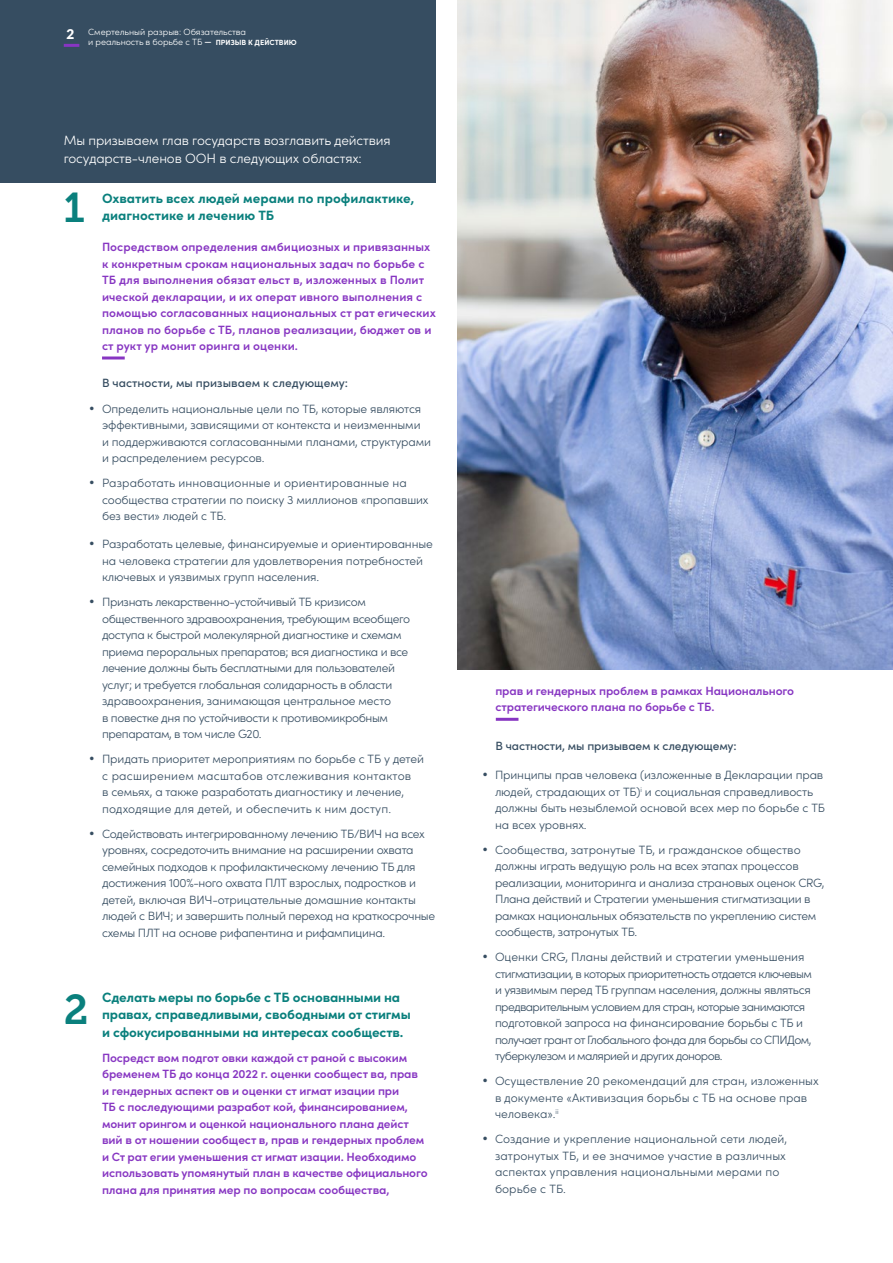
<style>
.page{position:relative;width:893px;height:1263px;background:#fff}
.page>*{position:absolute;margin:0;border:0;box-sizing:border-box;transform-origin:0 0}
.t1{font:41.55px "Museo Slab 700";color:#0a807d}
.t2{font:700 13.5px/16.5px "Sofia Pro";letter-spacing:-.01em;color:#0a807d}
.t3{font:300 13.5px/18px "Sofia Pro";letter-spacing:-.01em;color:#fff}
.t4{font:900 13.5px "Lato";color:#fff}
.t5{font:300 12px/16.5px "Sofia Pro";letter-spacing:-.025em;color:#364d61}
.t6{font:600 12px/16.5px "Sofia Pro";letter-spacing:-.01em;color:#8736c2}
.t7{font:300 12px/16.5px "Sofia Pro";letter-spacing:-.05em;color:#364d61}
.t8{font:300 12px/16.5px "Sofia Pro";letter-spacing:.005em;color:#364d61}
.t9{font:300 12px/16.5px "Sofia Pro";color:#364d61}
.t10{font:500 12px "Sofia Pro";letter-spacing:-.01em;color:#364d61}
.t11{font:300 9px/10.5px "Sofia Pro";letter-spacing:-.01em;color:#fff}
.s1{font-family:"Lato";font-weight:700}
.s2{font-weight:700;font-size:7.5px}
</style>
<div class="page">
<div style="left:0;top:0;width:436px;height:183px;background:#364d61"></div>
<hr style="left:64px;top:44px;width:15px;height:3px;background:#8835c3">
<img style="left:457px;top:0;width:436px;height:669px">
<hr style="left:102px;top:356px;width:23px;height:3px;background:#8736c2">
<hr style="left:496px;top:718px;width:22px;height:3px;background:#8736c2">
<p class="t4" style="left:67px;top:24px;width:9px">2</p>
<p class="t11" style="left:88px;top:26px;width:210px">Смертельный разрыв: Oбязательства<br>и реальность в борьбе с ТБ <span class="s1">—</span> <span class="s2">ПРИЗЫВ К ДЕЙСТВИЮ</span></p>
<p class="t3" style="left:64px;top:131px;width:328px">Мы призываем глав государств возглавить действия государств-членов ООН в следующих областях:</p>
<p class="t2" style="left:102px;top:189px;width:314px">Охватить всех людей мерами по профилактике, диагностике и лечению ТБ</p>
<p class="t6" style="left:102px;top:238px;width:335px">Посредством определения амбициозных и привязанных к конкретным срокам национальных задач по борьбе с ТБ для выполнения обязат ельст в, изложенных в Полит ической декларации, и их операт ивного выполнения с помощью согласованных национальных ст рат егических планов по борьбе с ТБ, планов реализации, бюджет ов и ст рукт ур монит оринга и оценки.</p>
<p class="t10" style="left:102px;top:374px;width:247px">В частности, мы призываем к следующему:</p>
<p class="t5" style="left:102px;top:399px;width:331px;text-indent:-13px">• Определить национальные цели по ТБ, которые являются эффективными, зависящими от контекста и неизменными<br>и поддерживаются согласованными планами, структурами и распределением ресурсов.</p>
<p class="t5" style="left:102px;top:474px;width:328px;text-indent:-13px">• Разработать инновационные и ориентированные на сообщества стратегии по поиску 3 миллионов «пропавших без вести» людей с ТБ.</p>
<p class="t5" style="left:102px;top:535px;width:332px;text-indent:-13px">• Разработать целевые, финансируемые и ориентированные на человека стратегии для удовлетворения потребностей ключевых и уязвимых групп населения.</p>
<p class="t5" style="left:102px;top:593px;width:310px;text-indent:-13px">• Признать лекарственно-устойчивый ТБ кризисом общественного здравоохранения, требующим всеобщего доступа к быстрой молекулярной диагностике и схемам приема пероральных препаратов; вся диагностика и все лечение должны быть бесплатными для пользователей услуг; и требуется глобальная солидарность в области здравоохранения, занимающая центральное место<br>в повестке дня по устойчивости к противомикробным препаратам, в том числе G20.</p>
<p class="t5" style="left:102px;top:750px;width:323px;text-indent:-13px">• Придать приоритет мероприятиям по борьбе с ТБ у детей с расширением масштабов отслеживания контактов<br>в семьях, а также разработать диагностику и лечение, подходящие для детей, и обеспечить к ним доступ.</p>
<p class="t5" style="left:102px;top:824px;width:335px;text-indent:-13px">• Содействовать интегрированному лечению ТБ/ВИЧ на всех уровнях, сосредоточить внимание на расширении охвата семейных подходов к профилактическому лечению ТБ для достижения 100%-ного охвата ПЛТ взрослых, подростков и детей, включая ВИЧ-отрицательные домашние контакты людей с ВИЧ; и завершить полный переход на краткосрочные схемы ПЛТ на основе рифапентина и рифампицина.</p>
<h1 class="t1" style="left:64px;top:185px;width:22px">1</h1>
<h1 class="t1" style="left:64px;top:986px;width:26px">2</h1>
<p class="t2" style="left:102px;top:988px;width:310px">Сделать меры по борьбе с ТБ основанными на правах, справедливыми, свободными от стигмы</p>
<p class="t2" style="left:102px;top:1023px;width:303px">и сфокусированными на интересах сообществ.</p>
<p class="t6" style="left:102px;top:1048px;width:327px">Посредст вом подгот овки каждой ст раной с высоким бременем ТБ до конца 2022 г. оценки сообщест ва, прав и гендерных аспект ов и оценки ст игмат изации при<br>ТБ с последующими разработ кой, финансированием, монит орингом и оценкой национального плана дейст вий в от ношении сообщест в, прав и гендерных проблем и Ст рат егии уменьшения ст игмат изации. Необходимо использовать упомянутый план в качестве официального плана для принятия мер по вопросам сообщества,</p>
<p class="t6" style="left:495px;top:681px;width:300px">прав и гендерных проблем в рамках Национального стратегического плана по борьбе с ТБ.</p>
<p class="t10" style="left:495px;top:737px;width:243px">В частности, мы призываем к следующему:</p>
<p class="t5" style="left:495px;top:766px;width:331px;text-indent:-13px">• Принципы прав человека (изложенные в Декларации прав людей, страдающих от ТБ)<sup>i</sup> и социальная справедливость должны быть незыблемой основой всех мер по борьбе с ТБ на всех уровнях.</p>
<p class="t5" style="left:495px;top:841px;width:331px;text-indent:-13px">• Сообщества, затронутые ТБ, и гражданское общество должны играть ведущую роль на всех этапах процессов реализации, мониторинга и анализа страновых оценок CRG, Плана действий и Стратегии уменьшения стигматизации в рамках национальных обязательств по укреплению систем сообществ, затронутых ТБ.</p>
<p class="t7" style="left:495px;top:948px;width:318px;text-indent:-13px">• Оценки CRG, Планы действий и стратегии уменьшения стигматизации, в которых приоритетность отдается ключевым и уязвимым перед ТБ группам населения, должны являться предварительным условием для стран, которые занимаются подготовкой запроса на финансирование борьбы с ТБ и получает грант от Глобального фонда для борьбы со СПИДом, туберкулезом и малярией и других доноров.</p>
<p class="t9" style="left:495px;top:1072px;width:325px;text-indent:-13px">• Осуществление 20 рекомендаций для стран, изложенных в документе «Активизация борьбы с ТБ на основе прав человека».<sup>ii</sup></p>
<p class="t8" style="left:495px;top:1130px;width:294px;text-indent:-13px">• Создание и укрепление национальной сети людей, затронутых ТБ, и ее значимое участие в различных аспектах управления национальными мерами по борьбе с ТБ.</p>
</div>
